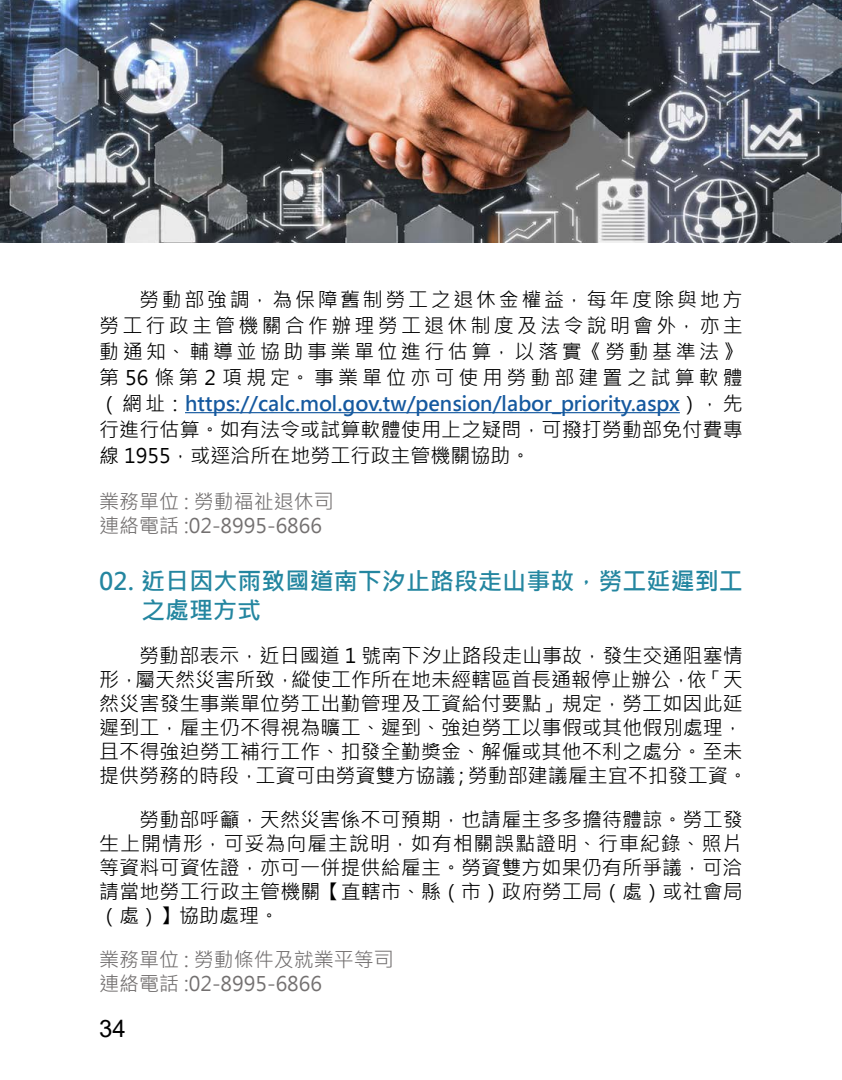
<style>
.page{position:relative;width:842px;height:1080px;background:#fff}
.page>*{position:absolute;margin:0;border:0;box-sizing:border-box;transform-origin:0 0}
.t1{font:700 24px/28px "Microsoft Jheng Hei";letter-spacing:.005em;color:#2486a0}
.t2{font:24px "Arial";color:#000}
.t3{font:20px/24px "Microsoft Jheng Hei";letter-spacing:.005em;color:#000;text-align:justify}
.t4{font:20px/24px "Microsoft Jheng Hei";color:#737070}
.s1{font-weight:700;color:#15599f}
</style>
<div class="page">
<hr style="left:185px;top:412px;width:495px;height:1px;background:#15599f">
<img style="left:0;top:0;width:842px;height:243px">
<p class="t3" style="left:99px;top:287px;width:645px;line-height:26px;text-indent:40px">勞動部強調，為保障舊制勞工之退休金權益，每年度除與地方勞工行政主管機關合作辦理勞工退休制度及法令說明會外，亦主動通知、輔導並協助事業單位進行估算，以落實《勞動基準法》第56條第2項規定。事業單位亦可使用勞動部建置之試算軟體（網址：<span class="s1">https://calc.mol.gov.tw/pension/labor_priority.aspx</span>），先行進行估算。如有法令或試算軟體使用上之疑問，可撥打勞動部免付費專線 1955，或逕洽所在地勞工行政主管機關協助。</p>
<p class="t4" style="left:99px;top:490px;width:236px">業務單位 : 勞動福祉退休司連絡電話 :02-8995-6866</p>
<p class="t1" style="left:141px;top:568px;width:603px;text-indent:-42px">02. 近日因大雨致國道南下汐止路段走山事故，勞工延遲到工之處理方式</p>
<p class="t3" style="left:99px;top:644px;width:650px;text-align:left;text-indent:40px">勞動部表示，近日國道 1 號南下汐止路段走山事故，發生交通阻塞情形，屬天然災害所致，縱使工作所在地未經轄區首長通報停止辦公，依「天然災害發生事業單位勞工出勤管理及工資給付要點」規定，勞工如因此延遲到工，雇主仍不得視為曠工、遲到、強迫勞工以事假或其他假別處理，且不得強迫勞工補行工作、扣發全勤奬金、解僱或其他不利之處分。至未提供勞務的時段，工資可由勞資雙方協議；勞動部建議雇主宜不扣發工資。</p>
<p class="t3" style="left:99px;top:808px;width:645px;text-indent:40px">勞動部呼籲，天然災害係不可預期，也請雇主多多擔待體諒。勞工發生上開情形，可妥為向雇主說明，如有相關誤點證明、行車紀錄、照片等資料可資佐證，亦可一併提供給雇主。勞資雙方如果仍有所爭議，可洽請當地勞工行政主管機關【直轄市、縣（市）政府勞工局（處）或社會局（處）】協助處理。</p>
<p class="t4" style="left:99px;top:948px;width:296px">業務單位 : 勞動條件及就業平等司連絡電話 :02-8995-6866</p>
<p class="t2" style="left:99px;top:1012px;width:28px">34</p>
</div>
